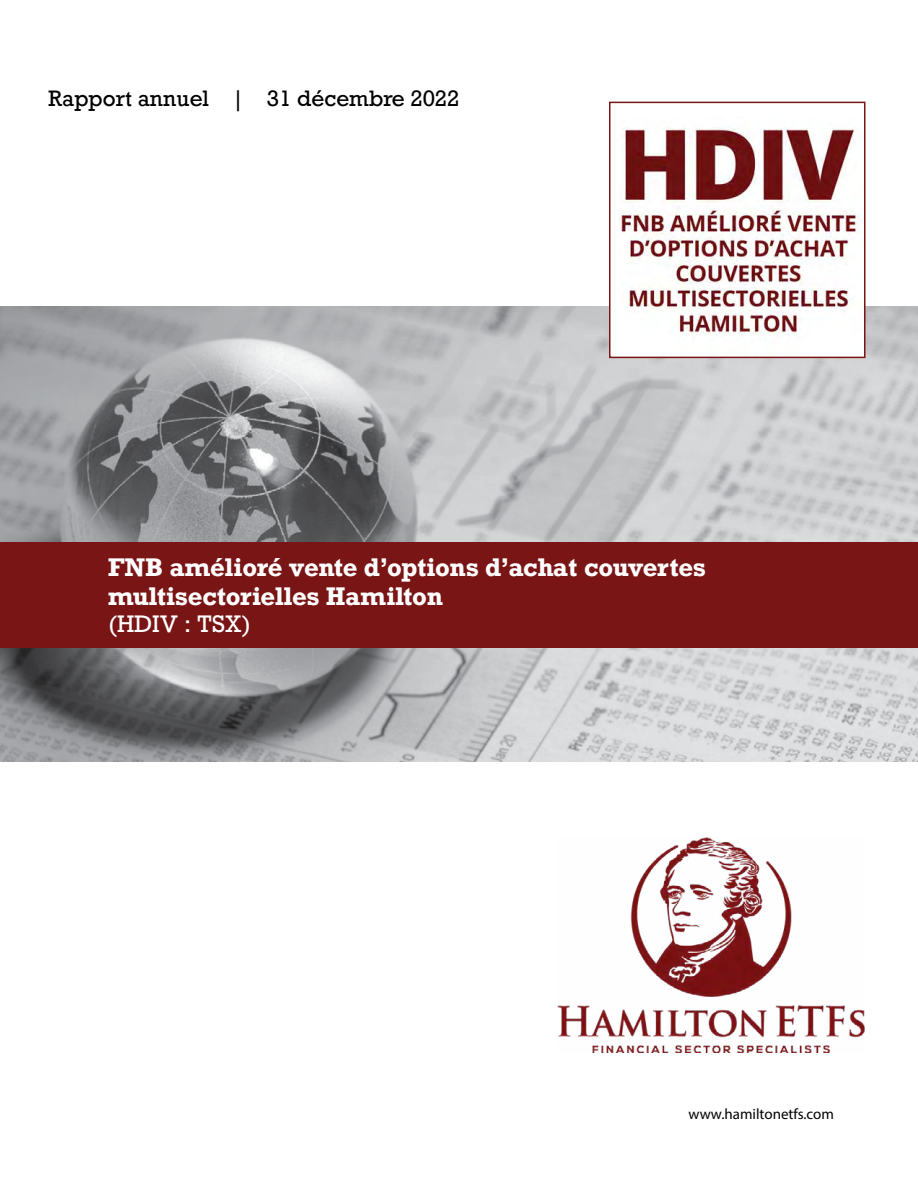
<style>
.page{position:relative;width:918px;height:1188px;background:#fff}
.page>*{position:absolute;margin:0;border:0;box-sizing:border-box;transform-origin:0 0}
.page_headings{font:700 24px/28.8px "Rockwell";letter-spacing:-.01em;color:#fff}
.page_headings-2{font:22.5px "Rockwell";color:#fff}
.Report_Date{font:21px "Rockwell";color:#000}
.t1{font:15px "Myriad Pro";color:#000}
</style>
<div class="page">
<img style="left:0;top:306px;width:918px;height:456px">
<div style="left:0;top:542px;width:918px;height:106px;background:#7a1515"></div>
<svg style="left:608px;top:101px;width:258px;height:258px"></svg>
<img style="left:558px;top:837px;width:306px;height:216px">
<p class="Report_Date" style="left:48px;top:86px;width:413px">Rapport annuel | 31 décembre 2022</p>
<h1 class="page_headings" style="left:108px;top:553px;width:599px">FNB amélioré vente d’options d’achat couvertes multisectorielles Hamilton</h1>
<h1 class="page_headings-2" style="left:108px;top:610px;width:144px">(HDIV : TSX)</h1>
<p class="t1" style="left:688px;top:1105px;width:147px">www.hamiltonetfs.com</p>
</div>
